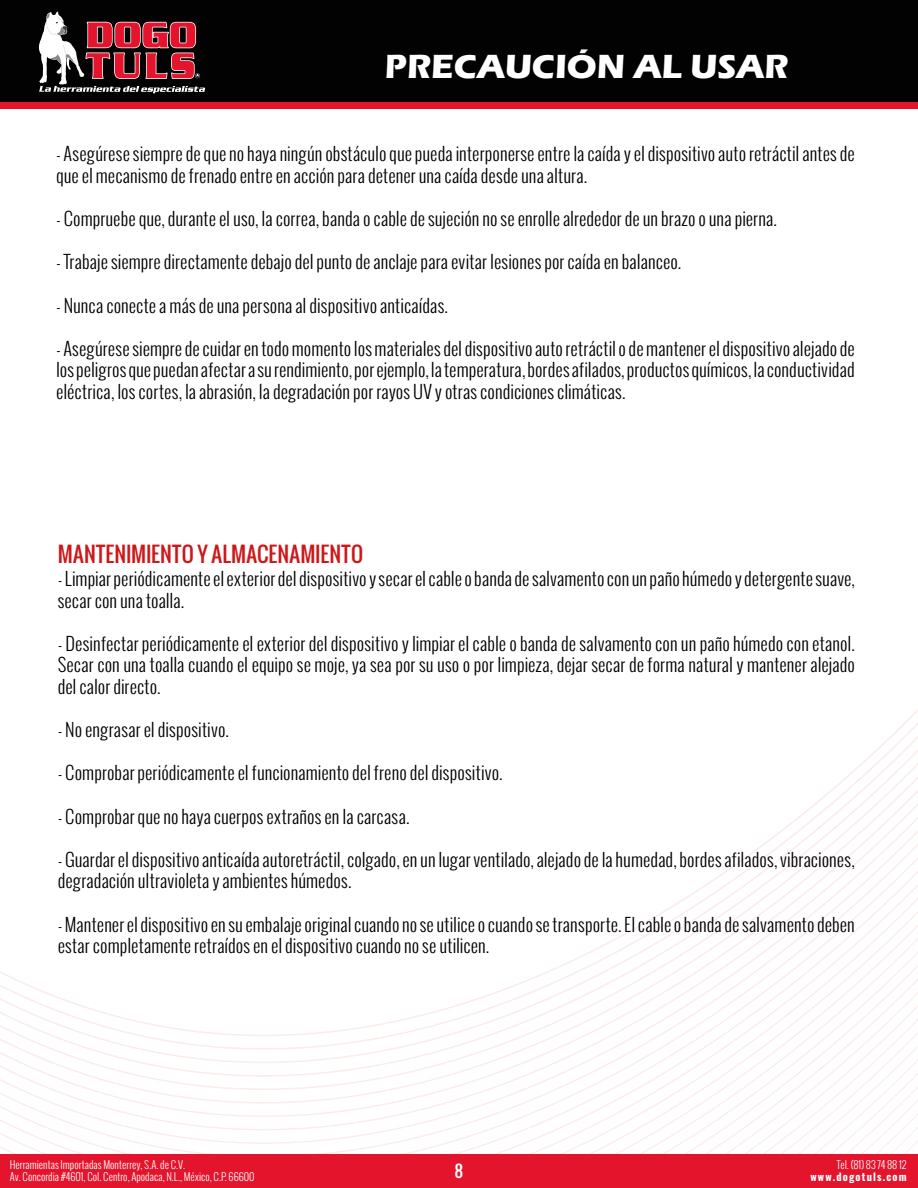
<style>
.page{position:relative;width:918px;height:1188px;background:#fff}
.page>*{position:absolute;margin:0;border:0;box-sizing:border-box;transform-origin:0 0}
.t1{font:700 34.5px "Eras ITC";color:#fff}
.t2{font:21px "Oswald";letter-spacing:.01em;color:#cd1719}
.t3{font:300 18px/21.6px "Oswald";color:#000}
.t4{font:16.5px "Oswald";color:#fff}
.t5{font:300 10.5px/12.6px "Oswald";color:#fff}
.t6{font:700 10.5px "Oswald";letter-spacing:.11em;color:#fff}
</style>
<div class="page">
<div style="left:0;top:0;width:918px;height:103px;background:#020203"></div>
<div style="left:0;top:102px;width:918px;height:6px;background:#e4142c"></div>
<svg style="left:38px;top:11px;width:167px;height:82px"></svg>
<svg style="left:0;top:849px;width:918px;height:305px"></svg>
<svg style="left:383px;top:862px;width:535px;height:292px"></svg>
<svg style="left:440px;top:876px;width:478px;height:278px"></svg>
<svg style="left:0;top:1143px;width:149px;height:11px"></svg>
<svg style="left:483px;top:889px;width:435px;height:265px"></svg>
<svg style="left:520px;top:902px;width:398px;height:252px"></svg>
<svg style="left:552px;top:916px;width:366px;height:238px"></svg>
<svg style="left:581px;top:929px;width:337px;height:225px"></svg>
<svg style="left:608px;top:943px;width:310px;height:211px"></svg>
<svg style="left:633px;top:956px;width:285px;height:198px"></svg>
<svg style="left:656px;top:970px;width:262px;height:184px"></svg>
<svg style="left:678px;top:983px;width:240px;height:171px"></svg>
<svg style="left:699px;top:997px;width:219px;height:157px"></svg>
<div style="left:0;top:1154px;width:918px;height:34px;background:#e4142c"></div>
<h1 class="t1" style="left:385px;top:47px;width:405px">PRECAUCIÓN AL USAR</h1>
<p class="t3" style="left:56px;top:143px;width:800px">- Asegúrese siempre de que no haya ningún obstáculo que pueda interponerse entre la caída y el dispositivo auto retráctil antes de que el mecanismo de frenado entre en acción para detener una caída desde una altura.</p>
<p class="t3" style="left:56px;top:208px;width:723px">- Compruebe que, durante el uso, la correa, banda o cable de sujeción no se enrolle alrededor de un brazo o una pierna.</p>
<p class="t3" style="left:56px;top:251px;width:627px">- Trabaje siempre directamente debajo del punto de anclaje para evitar lesiones por caída en balanceo.</p>
<p class="t3" style="left:56px;top:294px;width:394px">- Nunca conecte a más de una persona al dispositivo anticaídas.</p>
<p class="t3" style="left:56px;top:337px;width:800px;text-align:justify">- Asegúrese siempre de cuidar en todo momento los materiales del dispositivo auto retráctil o de mantener el dispositivo alejado de los peligros que puedan afectar a su rendimiento, por ejemplo, la temperatura, bordes afilados, productos químicos, la conductividad eléctrica, los cortes, la abrasión, la degradación por rayos UV y otras condiciones climáticas.</p>
<p class="t2" style="left:58px;top:538px;width:307px">MANTENIMIENTO Y ALMACENAMIENTO</p>
<p class="t3" style="left:58px;top:568px;width:799px">- Limpiar periódicamente el exterior del dispositivo y secar el cable o banda de salvamento con un paño húmedo y detergente suave, secar con una toalla.</p>
<p class="t3" style="left:58px;top:632px;width:799px;text-align:justify">- Desinfectar periódicamente el exterior del dispositivo y limpiar el cable o banda de salvamento con un paño húmedo con etanol.<br>Secar con una toalla cuando el equipo se moje, ya sea por su uso o por limpieza, dejar secar de forma natural y mantener alejado del calor directo.</p>
<p class="t3" style="left:58px;top:719px;width:173px">- No engrasar el dispositivo.</p>
<p class="t3" style="left:58px;top:762px;width:446px">- Comprobar periódicamente el funcionamiento del freno del dispositivo.</p>
<p class="t3" style="left:58px;top:805px;width:353px">- Comprobar que no haya cuerpos extraños en la carcasa.</p>
<p class="t3" style="left:58px;top:848px;width:799px">- Guardar el dispositivo anticaída autoretráctil, colgado, en un lugar ventilado, alejado de la humedad, bordes afilados, vibraciones, degradación ultravioleta y ambientes húmedos.</p>
<p class="t3" style="left:58px;top:913px;width:799px">- Mantener el dispositivo en su embalaje original cuando no se utilice o cuando se transporte. El cable o banda de salvamento deben estar completamente retraídos en el dispositivo cuando no se utilicen.</p>
<p class="t5" style="left:10px;top:1158px;width:246px">Herramientas Importadas Monterrey, S.A. de C.V.<br>Av. Concordia #4601, Col. Centro, Apodaca, N.L., México, C.P. 66600</p>
<p class="t5" style="left:837px;top:1158px;width:71px">Tel. (81) 83 74 88 12</p>
<p class="t4" style="left:455px;top:1159px;width:10px">8</p>
<p class="t6" style="left:811px;top:1168px;width:98px">www.dogotuls.com</p>
</div>
